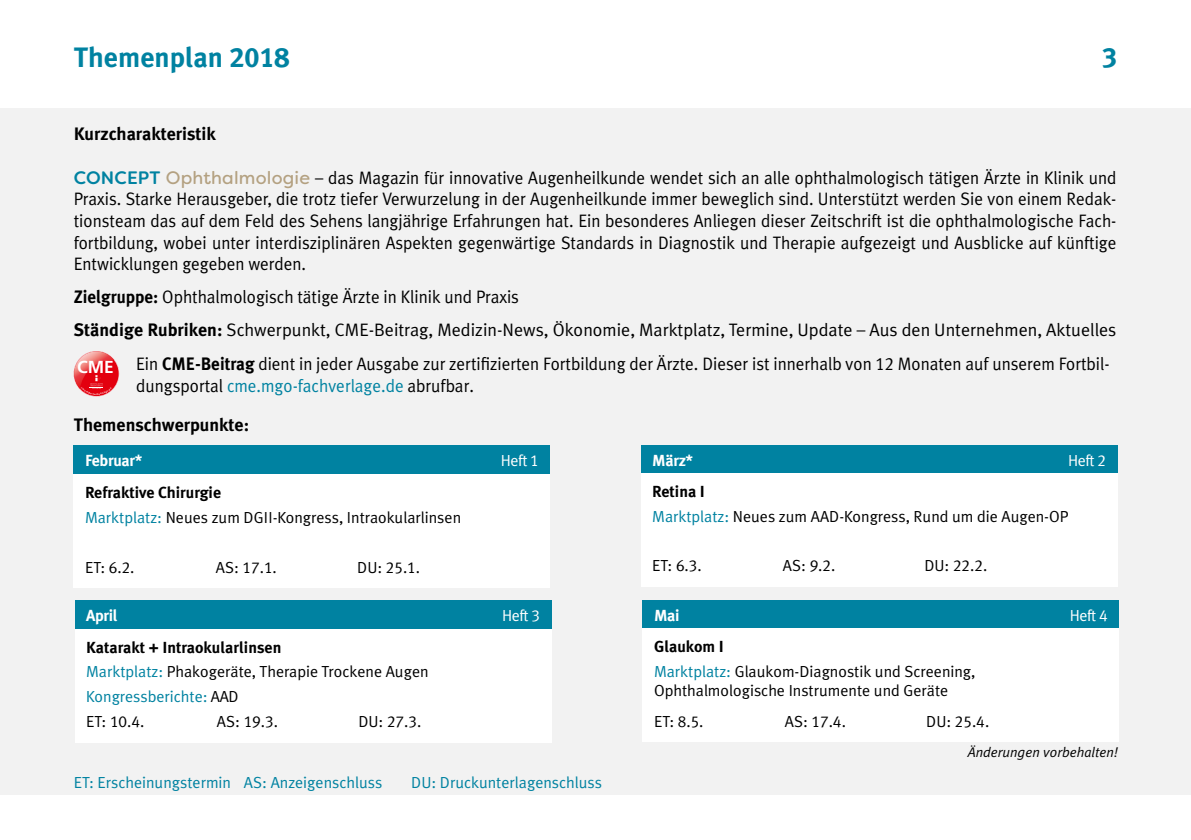
<style>
.page{position:relative;width:1191px;height:840px;background:#fff}
.page>*{position:absolute;margin:0;border:0;box-sizing:border-box;transform-origin:0 0}
.t1{font:700 28px "Meta Plus";color:#0082a1}
.t2{font:28px "Meta Plus Bold Caps";color:#0082a1}
.t3{font:18px/21.6px "Meta Plus Normal";color:#000;text-align:justify;scale:.95 1}
.t4{font:18px "Meta Plus Normal";color:#000}
.t5{font:18px "Meta Plus Normal";color:#0082a1;scale:.95 1}
.t6{font:700 18px "Meta Plus";color:#000}
.t7{font:700 17.4px "Frutiger LT Std";color:#fff}
.t8{font:16px/24.8px "Meta Plus Normal";color:#000}
.t9{font:16px "Meta Plus Normal";color:#0082a1}
.t10{font:16px "Meta Plus Normal Caps";color:#000}
.t11{font:700 16px "Meta Plus";color:#000}
.t12{font:700 16px "Meta Plus";letter-spacing:-.02em;color:#fff}
.t13{font:16px "Meta Plus Normal";letter-spacing:-.03em;color:#fff}
.t14{font:italic 14px "Meta Plus Normal";color:#000}
.s1{font-family:"Meta Plus Bold Caps";font-weight:400}
.s2{font-family:"Filson Soft";font-weight:500;color:#0082a1}
.s3{font-family:"Filson Soft";color:#b4a181}
.s4{font-family:"Meta Plus";font-weight:700}
.s5{font-family:"Meta Plus Normal Caps"}
.s6{color:#000}
.s7{color:#0082a1}
.s8{font-family:"Meta Plus Normal"}
</style>
<div class="page">
<div style="left:0;top:108px;width:1191px;height:686px;background:#f2f2f2"></div>
<div style="left:74px;top:445px;width:476px;height:28px;background:#0082a1"></div>
<div style="left:74px;top:474px;width:476px;height:113px;background:#fff"></div>
<div style="left:641px;top:445px;width:476px;height:28px;background:#0082a1"></div>
<div style="left:641px;top:472px;width:476px;height:114px;background:#fff"></div>
<div style="left:75px;top:600px;width:476px;height:28px;background:#0082a1"></div>
<div style="left:75px;top:628px;width:476px;height:113px;background:#fff"></div>
<div style="left:642px;top:600px;width:477px;height:28px;background:#0082a1"></div>
<div style="left:642px;top:627px;width:477px;height:114px;background:#fff"></div>
<svg style="left:74px;top:351px;width:45px;height:45px"></svg>
<h1 class="t1" style="left:74px;top:41px;width:217px">Themenplan <span class="s1">2018</span></h1>
<h1 class="t2" style="left:1102px;top:41px;width:16px">3</h1>
<p class="t6" style="left:74px;top:123px;width:144px">Kurzcharakteristik</p>
<p class="t3" style="left:74px;top:166px;width:1099px"><span class="s2">CONCEPT</span> <span class="s3">Ophthalmologie</span> – das Magazin für innovative Augenheilkunde wendet sich an alle ophthalmologisch tätigen Ärzte in Klinik und Praxis. Starke Herausgeber, die trotz tiefer Verwurzelung in der Augenheilkunde immer beweglich sind. Unterstützt werden Sie von einem Redak&shy;tionsteam das auf dem Feld des Sehens langjährige Erfahrungen hat. Ein besonderes Anliegen dieser Zeitschrift ist die ophthalmologische Fach&shy;fortbildung, wobei unter interdisziplinären Aspekten gegenwärtige Standards in Diagnostik und Therapie aufgezeigt und Ausblicke auf künftige Entwicklungen gegeben werden.</p>
<p class="t3" style="left:74px;top:286px;width:470px"><span class="s4">Zielgruppe:</span> Ophthalmologisch tätige Ärzte in Klinik und Praxis</p>
<p class="t4" style="left:74px;top:319px;width:1044px"><span class="s4">Ständige Rubriken:</span> Schwerpunkt, CME-Beitrag, Medizin-News, Ökonomie, Marktplatz, Termine, Update – Aus den Unternehmen, Aktuelles</p>
<p class="t3" style="left:136px;top:352px;width:1026px">Ein <span class="s4">CME-Beitrag</span> dient in jeder Ausgabe zur zertifizierten Fortbildung der Ärzte. Dieser ist innerhalb von <span class="s5">12</span> Monaten auf unserem Fortbil-</p>
<p class="t5" style="left:136px;top:375px;width:357px"><span class="s6">dungsportal</span> cme.mgo-fachverlage.de <span class="s6">abrufbar.</span></p>
<p class="t6" style="left:74px;top:414px;width:177px">Themenschwerpunkte:</p>
<p class="t12" style="left:652px;top:450px;width:43px">März*</p>
<p class="t13" style="left:1068px;top:450px;width:39px">Heft <span class="s5">2</span></p>
<p class="t11" style="left:652px;top:481px;width:54px">Retina I</p>
<p class="t8" style="left:652px;top:503px;width:418px"><span class="s7">Marktplatz:</span> Neues zum AAD-Kongress, Rund um die Augen-OP</p>
<p class="t8" style="left:652px;top:553px;width:51px">ET: <span class="s5">6</span>.<span class="s5">3</span>.</p>
<p class="t10" style="left:783px;top:556px;width:54px"><span class="s8">AS:</span> 9.2.</p>
<p class="t10" style="left:924px;top:556px;width:64px">DU: 22.2.</p>
<p class="t7" style="left:77px;top:356px;width:38px">CME</p>
<p class="t12" style="left:85px;top:450px;width:59px">Februar*</p>
<p class="t13" style="left:501px;top:450px;width:39px">Heft <span class="s5">1</span></p>
<p class="t11" style="left:85px;top:483px;width:138px">Refraktive Chirurgie</p>
<p class="t8" style="left:85px;top:504px;width:377px"><span class="s7">Marktplatz:</span> Neues zum DGII-Kongress, Intraokularlinsen</p>
<p class="t8" style="left:85px;top:554px;width:51px">ET: <span class="s5">6</span>.<span class="s5">2</span>.</p>
<p class="t10" style="left:216px;top:557px;width:63px"><span class="s8">AS:</span> 17.1.</p>
<p class="t10" style="left:357px;top:557px;width:64px">DU: 25.1.</p>
<p class="t12" style="left:86px;top:605px;width:33px">April</p>
<p class="t13" style="left:502px;top:605px;width:39px">Heft <span class="s5">3</span></p>
<p class="t11" style="left:86px;top:637px;width:197px">Katarakt + Intraokularlinsen</p>
<p class="t8" style="left:86px;top:659px;width:344px"><span class="s7">Marktplatz:</span> Phakogeräte, Therapie Trockene Augen<br><span class="s7">Kongressberichte:</span> AAD<br>ET: <span class="s5">10</span>.<span class="s5">4</span>.</p>
<p class="t10" style="left:217px;top:712px;width:63px"><span class="s8">AS:</span> 19.3.</p>
<p class="t10" style="left:358px;top:712px;width:64px">DU: 27.3.</p>
<p class="t9" style="left:74px;top:772px;width:310px">ET: Erscheinungstermin AS: Anzeigenschluss</p>
<p class="t9" style="left:411px;top:772px;width:192px">DU: Druckunterlagenschluss</p>
<p class="t12" style="left:654px;top:606px;width:27px">Mai</p>
<p class="t13" style="left:1069px;top:606px;width:40px">Heft <span class="s5">4</span></p>
<p class="t11" style="left:654px;top:636px;width:71px">Glaukom I</p>
<p class="t8" style="left:654px;top:661px;width:323px;line-height:19.2px"><span class="s7">Marktplatz:</span> Glaukom-Diagnostik und Screening,<br>Ophthalmologische Instrumente und Geräte</p>
<p class="t8" style="left:654px;top:708px;width:51px">ET: <span class="s5">8</span>.<span class="s5">5</span>.</p>
<p class="t10" style="left:784px;top:711px;width:63px"><span class="s8">AS:</span> 17.4.</p>
<p class="t10" style="left:926px;top:711px;width:64px">DU: 25.4.</p>
<p class="t14" style="left:967px;top:743px;width:152px">Änderungen vorbehalten!</p>
</div>
